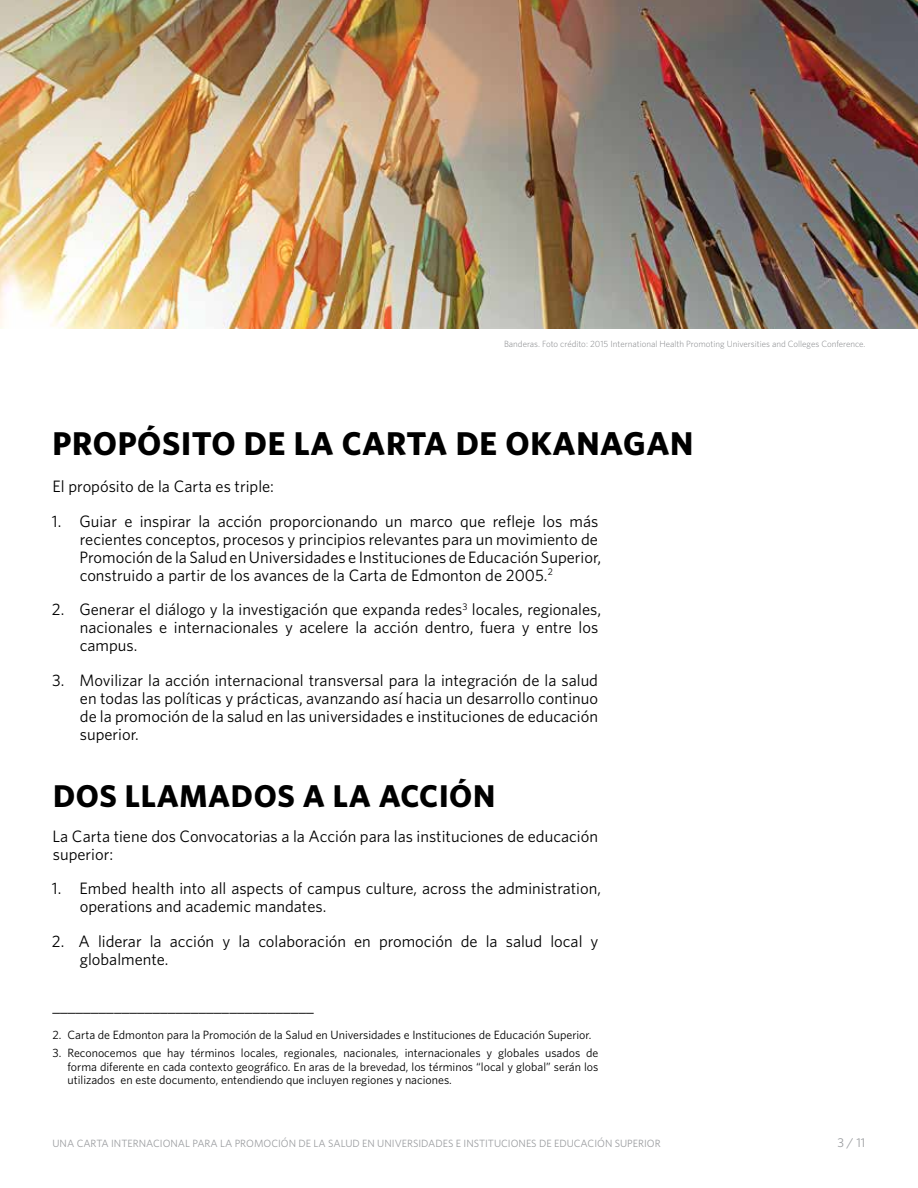
<style>
.page{position:relative;width:918px;height:1188px;background:#fff}
.page>*{position:absolute;margin:0;border:0;box-sizing:border-box;transform-origin:0 0}
.t1{font:700 33px "Whitney";letter-spacing:.02em;color:#000}
.t2{font:700 31.5px "Whitney";letter-spacing:.02em;color:#000}
.t3{font:16.5px/18px "Whitney";color:#000}
.t4{font:12.75px "Whitney";color:#9b9da0}
.t5{font:12px/13.5px "Whitney";color:#000;text-align:justify}
.t6{font:10.5px "Whitney";color:#9b9da0}
.t7{font:300 9px "Whitney";color:#828487}
</style>
<div class="page">
<img style="left:0;top:0;width:918px;height:329px">
<p class="t7" style="left:504px;top:338px;width:363px">Banderas. Foto crédito: 2015 International Health Promoting Universities and Colleges Conference.</p>
<h1 class="t1" style="left:52px;top:421px;width:642px">PROPÓSITO DE LA CARTA DE OKANAGAN</h1>
<p class="t3" style="left:53px;top:477px;width:223px">El propósito de la Carta es triple:</p>
<p class="t3" style="left:80px;top:512px;width:523px;text-indent:-28px">1. Guiar e inspirar la acción proporcionando un marco que refleje los más recientes conceptos, procesos y principios relevantes para un movimiento de Promoción de la Salud en Universidades e Instituciones de Educación Superior, construido a partir de los avances de la Carta de Edmonton de 2005.<sup>2</sup></p>
<p class="t3" style="left:80px;top:600px;width:523px;text-indent:-28px">2. Generar el diálogo y la investigación que expanda redes<sup>3</sup> locales, regionales, nacionales e internacionales y acelere la acción dentro, fuera y entre los campus.</p>
<p class="t3" style="left:80px;top:671px;width:520px;text-align:justify;text-indent:-28px">3. Movilizar la acción internacional transversal para la integración de la salud en todas las políticas y prácticas, avanzando así hacia un desarrollo continuo de la promoción de la salud en las universidades e instituciones de educación superior.</p>
<h2 class="t2" style="left:53px;top:775px;width:444px">DOS LLAMADOS A LA ACCIÓN</h2>
<p class="t3" style="left:53px;top:827px;width:547px">La Carta tiene dos Convocatorias a la Acción para las instituciones de educación superior:</p>
<p class="t3" style="left:80px;top:879px;width:523px;text-indent:-28px">1. Embed health into all aspects of campus culture, across the administration, operations and academic mandates.</p>
<p class="t3" style="left:80px;top:932px;width:520px;text-indent:-28px">2. A liderar la acción y la colaboración en promoción de la salud local y globalmente.</p>
<p class="t3" style="left:52px;top:997px;width:263px">__________________________________</p>
<p class="t5" style="left:52px;top:1028px;width:540px">2. Carta de Edmonton para la Promoción de la Salud en Universidades e Instituciones de Educación Superior.</p>
<p class="t5" style="left:68px;top:1046px;width:532px;text-indent:-15px">3. Reconocemos que hay términos locales, regionales, nacionales, internacionales y globales usados de forma diferente en cada contexto geográfico. En aras de la brevedad, los términos “local y global” serán los utilizados en este documento, entendiendo que incluyen regiones y naciones.</p>
<p class="t6" style="left:52px;top:1136px;width:610px">UNA CARTA INTERNACIONAL PARA LA PROMOCIÓN DE LA SALUD EN UNIVERSIDADES E INSTITUCIONES DE EDUCACIÓN SUPERIOR</p>
<p class="t4" style="left:837px;top:1134px;width:30px">3 / 11</p>
</div>
